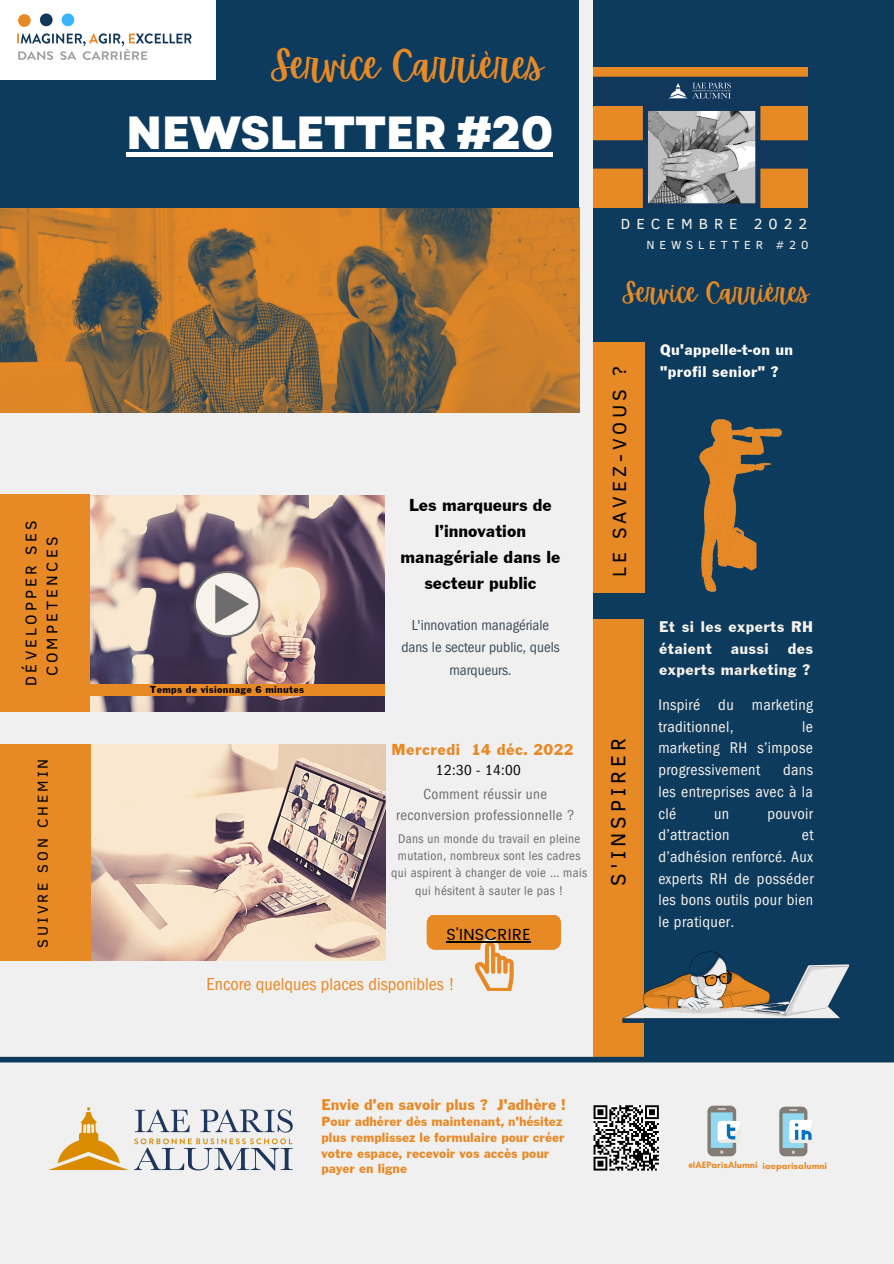
<style>
.page{position:relative;width:894px;height:1264px;background:#fff}
.page>*{position:absolute;margin:0;border:0;box-sizing:border-box;transform-origin:0 0}
.t1{font:800 46.5px "Garet";letter-spacing:-.015em;color:#fff}
.t2{font:39.45px "Apricots";letter-spacing:-.015em;color:#e78925}
.t3{font:27px "Apricots";letter-spacing:-.015em;color:#e78925}
.t4{font:21px "Clear Sans";letter-spacing:.2em;color:#000}
.t5{font:19.5px "Clear Sans";letter-spacing:.2em;color:#000}
.t6{font:18px/26px "Franklin Gothic";color:#000;text-align:center}
.t7{font:condensed 18px "ITC Franklin Gothic Std";color:#e78925}
.t8{font:16.5px "Franklin Gothic";letter-spacing:.025em;color:#e78925}
.t9{font:condensed 16.05px/21.8px "ITC Franklin Gothic Std";letter-spacing:.025em;color:#f7f2eb;text-align:justify}
.t10{font:16.05px/21.8px "Franklin Gothic";letter-spacing:.025em;color:#f7f2eb;text-align:justify}
.t11{font:16.05px/21.5px "Franklin Gothic";letter-spacing:.025em;color:#fff}
.t12{font:16.05px "Franklin Gothic";color:#e78925}
.t13{font:16.05px "Poppins";letter-spacing:.025em;color:#000}
.t14{font:15.75px/21px "Clear Sans";letter-spacing:.2em;color:#000;text-align:center}
.t15{font:condensed 15px/22.5px "ITC Franklin Gothic Std";color:#3e4b59;text-align:center}
.t16{font:condensed 15px/20.2px "ITC Franklin Gothic Std";letter-spacing:.025em;color:#6d6d6d;text-align:center}
.t17{font:15px "Clear Sans";letter-spacing:.4em;color:#f7f2eb}
.t18{font:condensed 15px "ITC Franklin Gothic Std";letter-spacing:.025em;color:#000}
.t19{font:14.7px "Clear Sans";letter-spacing:.2em;color:#000}
.t20{font:13.8px/15.8px "Franklin Gothic";color:#e78925}
.t21{font:condensed 13.05px/17.4px "ITC Franklin Gothic Std";letter-spacing:.025em;color:#6d6d6d;text-align:center}
.t22{font:12px "Clear Sans";letter-spacing:.4em;color:#f7f2eb}
.t23{font:10.5px "Franklin Gothic";letter-spacing:.025em;color:#000}
.t24{font:700 9.3px "Glacial Indifference";color:#e78925}
</style>
<div class="page">
<div style="left:0;top:0;width:893px;height:1263px;background:#f1f0f0"></div>
<div style="left:593px;top:0;width:300px;height:1060px;background:#0d3b5e"></div>
<img style="left:0;top:208px;width:579px;height:205px">
<div style="left:0;top:0;width:578px;height:207px;background:#0d3b5e"></div>
<img style="left:90px;top:495px;width:294px;height:216px">
<div style="left:73px;top:684px;width:312px;height:11px;background:#e78925"></div>
<div style="left:0;top:494px;width:90px;height:217px;background:#e78925"></div>
<div style="left:593px;top:342px;width:52px;height:250px;background:#e78925"></div>
<img style="left:593px;top:67px;width:214px;height:140px">
<img style="left:0;top:0;width:215px;height:80px">
<div style="left:593px;top:619px;width:51px;height:440px;background:#e78925"></div>
<img style="left:91px;top:744px;width:294px;height:216px">
<div style="left:0;top:744px;width:91px;height:216px;background:#e78925"></div>
<svg style="left:194px;top:571px;width:66px;height:66px"></svg>
<svg style="left:622px;top:951px;width:227px;height:71px"></svg>
<img style="left:48px;top:1107px;width:245px;height:64px">
<img style="left:779px;top:1106px;width:32px;height:51px">
<img style="left:707px;top:1105px;width:33px;height:52px">
<svg style="left:593px;top:1105px;width:65px;height:65px"></svg>
<div style="left:0;top:1056px;width:893px;height:6px;background:#0d3b5e"></div>
<svg style="left:426px;top:915px;width:135px;height:75px"></svg>
<hr style="left:446px;top:941px;width:84px;height:1px;background:#000">
<img style="left:699px;top:419px;width:82px;height:173px">
<hr style="left:126px;top:152px;width:426px;height:4px;background:#fff">
<p class="t14" style="left:20px;top:685px;width:167px;rotate:-90deg">DÉVELOPPER SES<br>COMPETENCES</p>
<p class="t19" style="left:32px;top:947px;width:190px;rotate:-90deg">SUIVRE SON CHEMIN</p>
<h2 class="t2" style="left:270px;top:42px;width:274px">SERVICE CARRIÈRES</h2>
<h1 class="t1" style="left:126px;top:99px;width:429px">NEWSLETTER #20</h1>
<p class="t6" style="left:400px;top:493px;width:161px">Les marqueurs de l’innovation managériale dans le secteur public</p>
<p class="t23" style="left:150px;top:686px;width:156px">Temps de visionnage 6 minutes</p>
<p class="t15" style="left:401px;top:616px;width:160px">L'innovation managériale dans le secteur public, quels marqueurs.</p>
<p class="t8" style="left:391px;top:743px;width:183px">Mercredi 14 déc. 2022</p>
<p class="t18" style="left:436px;top:764px;width:86px">12:30 - 14:00</p>
<p class="t16" style="left:396px;top:786px;width:180px">Comment réussir une reconversion professionnelle ?</p>
<p class="t21" style="left:391px;top:831px;width:197px">Dans un monde du travail en pleine mutation, nombreux sont les cadres qui aspirent à changer de voie … mais qui hésitent à sauter le pas !</p>
<p class="t13" style="left:446px;top:925px;width:85px">S'INSCRIRE</p>
<p class="t7" style="left:206px;top:977px;width:249px">Encore quelques places disponibles !</p>
<p class="t17" style="left:620px;top:213px;width:188px">DECEMBRE 2022</p>
<p class="t22" style="left:646px;top:236px;width:163px">NEWSLETTER #20</p>
<h3 class="t3" style="left:622px;top:277px;width:188px">SERVICE CARRIÈRES</h3>
<p class="t5" style="left:605px;top:577px;width:213px;rotate:-90deg">LE SAVEZ-VOUS ?</p>
<h3 class="t4" style="left:602px;top:886px;width:150px;rotate:-90deg">S'INSPIRER</h3>
<p class="t11" style="left:660px;top:340px;width:135px">Qu'appelle-t-on un "profil senior" ?</p>
<p class="t10" style="left:659px;top:617px;width:155px">Et si les experts RH étaient aussi des experts marketing ?</p>
<p class="t9" style="left:658px;top:696px;width:156px">Inspiré du marketing traditionnel,</p>
<p class="t9" style="left:658px;top:718px;width:156px;text-indent:144px">le marketing RH s’impose progressivement</p>
<p class="t9" style="left:658px;top:761px;width:156px;text-indent:125px">dans les entreprises avec à la clé</p>
<p class="t9" style="left:714px;top:804px;width:17px">un</p>
<p class="t9" style="left:767px;top:804px;width:47px">pouvoir</p>
<p class="t9" style="left:658px;top:826px;width:73px">d’attraction</p>
<p class="t9" style="left:658px;top:826px;width:157px;text-indent:143px">et d’adhésion renforcé. Aux experts RH de posséder les bons outils pour bien le pratiquer.</p>
<p class="t12" style="left:321px;top:1099px;width:245px">Envie d'en savoir plus ? J'adhère !</p>
<p class="t20" style="left:321px;top:1114px;width:244px">Pour adhérer dès maintenant, n'hésitez plus remplissez le formulaire pour créer votre espace, recevoir vos accès pour payer en ligne</p>
<p class="t24" style="left:687px;top:1158px;width:141px">@IAEParisAlumni iaeparisalumni</p>
</div>
